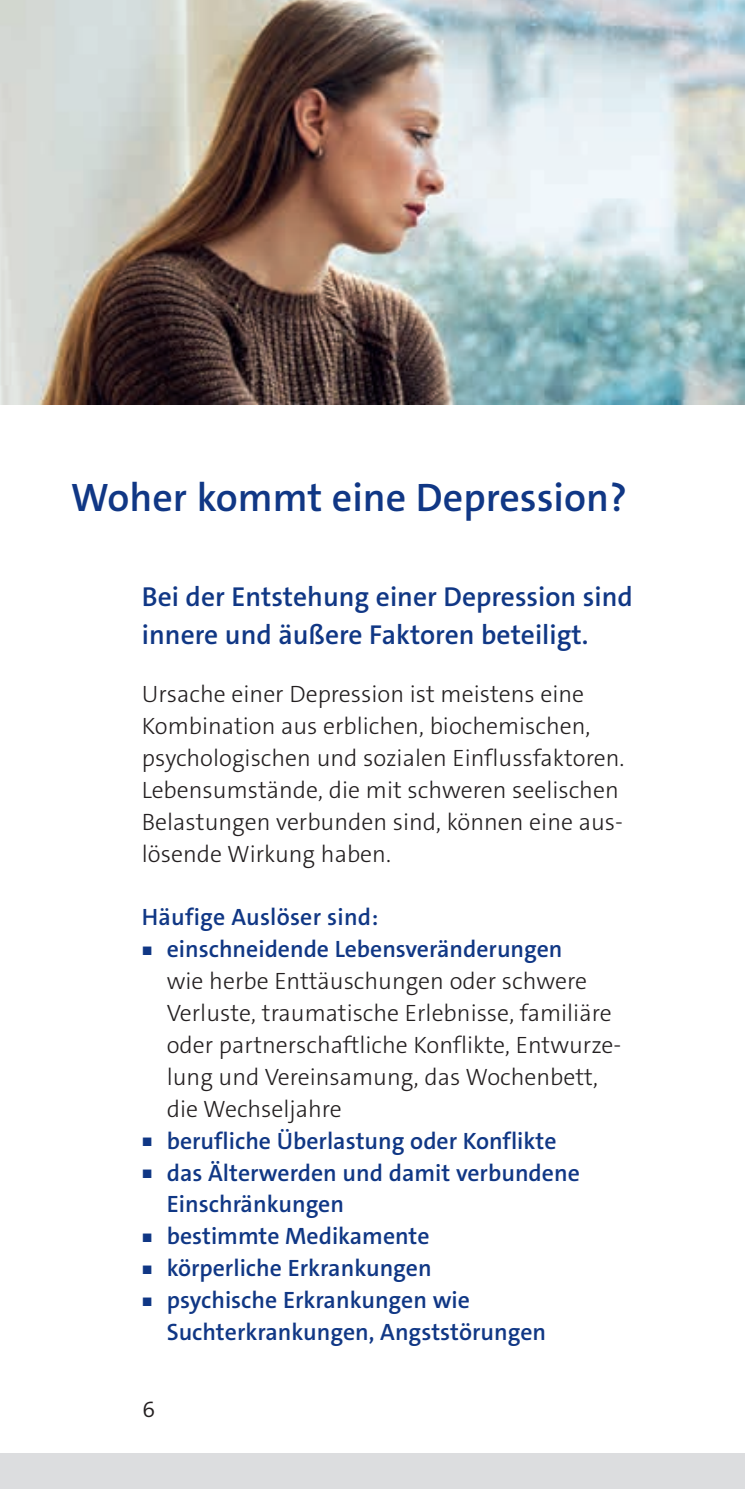
<style>
.page{position:relative;width:745px;height:1489px;background:#fff}
.page>*{position:absolute;margin:0;border:0;box-sizing:border-box;transform-origin:0 0}
.t1{font:600 40px "The Sans C4 s";color:#103785}
.t2{font:600 27.5px/37.5px "The Sans C4 s";color:#103785}
.t3{font:300 23.75px/32px "The Sans C4 s";color:#231f20}
.t4{font:600 23.75px "The Sans C4 s";color:#103785}
.t5{font:300 22.5px "The Sans C4 s";color:#231f20}
.s1{font-weight:300;font-size:12.5px}
</style>
<div class="page">
<div style="left:0;top:1453px;width:744px;height:35px;background:#dcdddf"></div>
<img style="left:0;top:0;width:744px;height:404px">
<h1 class="t1" style="left:71px;top:471px;width:557px">Woher kommt eine Depression?</h1>
<p class="t2" style="left:142px;top:578px;width:492px">Bei der Entstehung einer Depression sind innere und äußere Faktoren beteiligt.</p>
<p class="t3" style="left:142px;top:678px;width:483px">Ursache einer Depression ist meistens eine Kombination aus erblichen, biochemischen, psychologischen und sozialen Einflussfaktoren.<br>Lebensumstände, die mit schweren seelischen Belastungen verbunden sind, können eine aus&shy;lösende Wirkung haben.</p>
<p class="t4" style="left:142px;top:902px;width:238px">Häufige Auslöser sind:</p>
<p class="t4" style="left:142px;top:933px;width:422px"><span class="s1">◼</span> einschneidende Lebensveränderungen</p>
<p class="t3" style="left:167px;top:965px;width:421px">wie herbe Enttäuschungen oder schwere</p>
<p class="t3" style="left:167px;top:997px;width:446px">Verluste, traumatische Erlebnisse, familiäre</p>
<p class="t3" style="left:167px;top:1029px;width:456px">oder partnerschaftliche Konflikte, Entwurze-</p>
<p class="t3" style="left:167px;top:1060px;width:432px">lung und Vereinsamung, das Wochenbett,</p>
<p class="t3" style="left:167px;top:1092px;width:176px">die Wechseljahre</p>
<p class="t4" style="left:142px;top:1125px;width:416px"><span class="s1">◼</span> berufliche Überlastung oder Konflikte</p>
<p class="t4" style="left:142px;top:1157px;width:439px"><span class="s1">◼</span> das Älterwerden und damit verbundene</p>
<p class="t4" style="left:167px;top:1189px;width:179px">Einschränkungen</p>
<p class="t4" style="left:142px;top:1220px;width:289px"><span class="s1">◼</span> bestimmte Medikamente</p>
<p class="t4" style="left:142px;top:1252px;width:291px"><span class="s1">◼</span> körperliche Erkrankungen</p>
<p class="t4" style="left:142px;top:1284px;width:329px"><span class="s1">◼</span> psychische Erkrankungen wie</p>
<p class="t4" style="left:167px;top:1316px;width:380px">Suchterkrankungen, Angststörungen</p>
<p class="t5" style="left:142px;top:1394px;width:14px">6</p>
</div>
